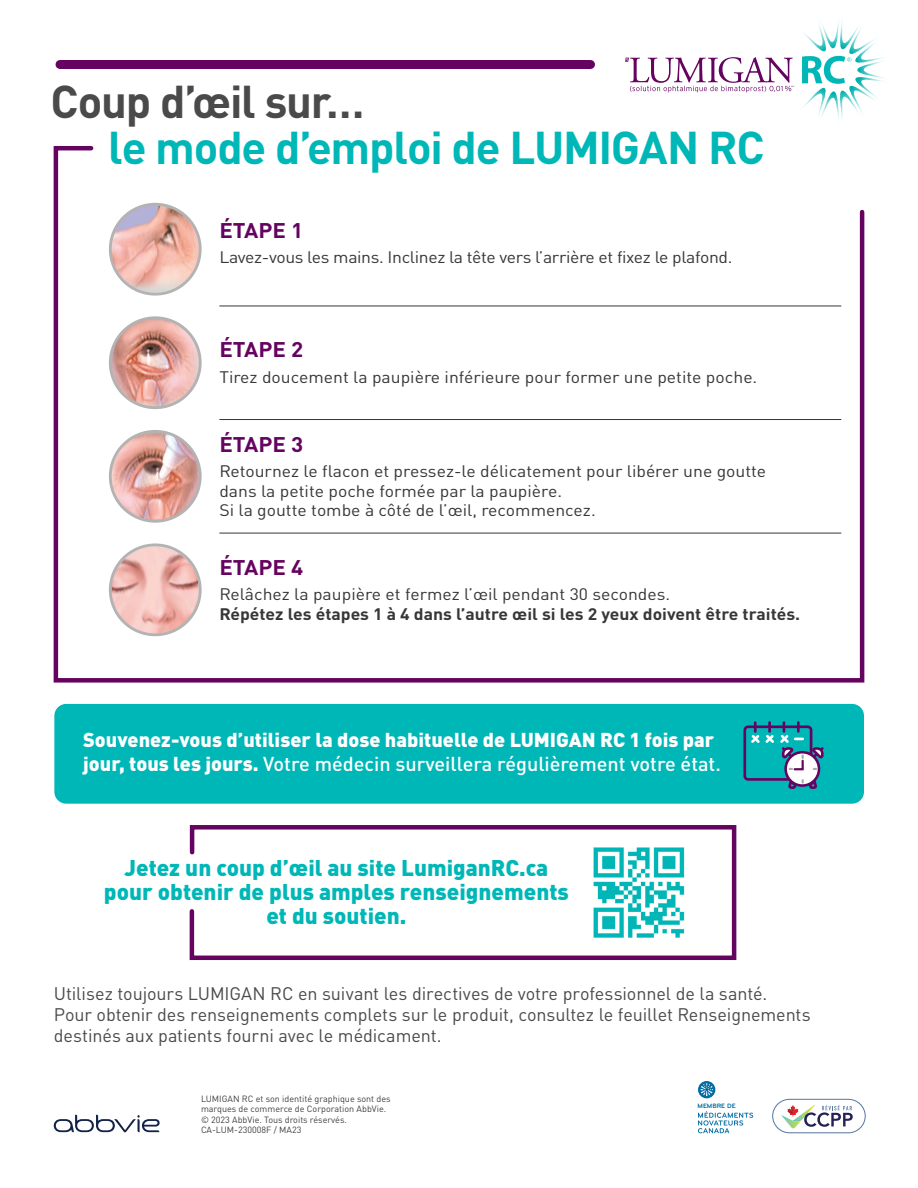
<style>
.page{position:relative;width:918px;height:1188px;background:#fff}
.page>*{position:absolute;margin:0;border:0;box-sizing:border-box;transform-origin:0 0}
.Chart-Side_info{font:700 45.45px "DIN Pro";letter-spacing:-.03em;color:#00b7b7}
.Chart-Side_info-2{font:700 45.45px "DIN Pro";letter-spacing:-.03em;color:#4b4a4b}
.Graph_Heading{font:900 22.5px/24px "DIN Pro";color:#00b7b7;text-align:center}
.Chart-Side_info-3{font:700 21px "DIN Pro";color:#650360;scale:1.06 1}
.Graph_Heading-2{font:900 19.95px/23.9px "DIN Pro";color:#fff}
.Chart-Side_info-4{font:18px/21px "DIN Pro";letter-spacing:-.005em;color:#4b4a4b}
.Chart-Side_info-5{font:16.5px/19.5px "DIN Pro";color:#383637;scale:1.06 1}
.Chart-Side_info-6{font:16.5px "DIN Pro";letter-spacing:-.02em;color:#383637;scale:1.06 1}
.Chart-Side_info-7{font:700 16.5px "DIN Pro";color:#383637;scale:1.06 1}
.Chart-Side_info-8{font:9px/10.5px "DIN Pro";color:#404040}
.t1{font:700 6.6px "Bryant";color:#006ca3}
.s1{font-weight:500}
</style>
<div class="page">
<svg style="left:53px;top:146px;width:812px;height:537px"></svg>
<svg style="left:625px;top:22px;width:260px;height:98px"></svg>
<div style="left:60px;top:60px;width:531px;height:9px;background:#650360"></div>
<hr style="left:219px;top:306px;width:622px;height:1px;background:#383637">
<hr style="left:219px;top:419px;width:622px;height:1px;background:#383637">
<hr style="left:219px;top:533px;width:622px;height:1px;background:#383637">
<img style="left:110px;top:204px;width:90px;height:90px;border-radius:45px">
<div style="left:109px;top:203px;width:93px;height:93px;border:3px solid #b3b3b3;border-radius:50%"></div>
<img style="left:110px;top:318px;width:90px;height:90px;border-radius:45px">
<div style="left:109px;top:316px;width:93px;height:93px;border:3px solid #b3b3b3;border-radius:50%"></div>
<img style="left:110px;top:431px;width:90px;height:90px;border-radius:45px">
<div style="left:109px;top:430px;width:93px;height:93px;border:3px solid #b3b3b3;border-radius:50%"></div>
<img style="left:110px;top:545px;width:90px;height:90px;border-radius:45px">
<div style="left:109px;top:543px;width:93px;height:93px;border:3px solid #b3b3b3;border-radius:50%"></div>
<svg style="left:189px;top:825px;width:548px;height:135px"></svg>
<div style="left:54px;top:704px;width:810px;height:100px;background:#00b7b7;border-radius:12px"></div>
<div style="left:743px;top:725px;width:69px;height:56px;border:3px solid #650360;border-radius:3px"></div>
<svg style="left:811px;top:745px;width:13px;height:15px"></svg>
<div style="left:786px;top:752px;width:33px;height:34px;background:#fff;border-radius:50%"></div>
<div style="left:784px;top:751px;width:36px;height:36px;border:3px solid #650360;border-radius:50%"></div>
<svg style="left:787px;top:778px;width:31px;height:26px"></svg>
<svg style="left:749px;top:723px;width:56px;height:48px"></svg>
<svg style="left:54px;top:1115px;width:106px;height:17px"></svg>
<div style="left:772px;top:1099px;width:93px;height:34px;border:1px solid #5676a1;border-radius:17px"></div>
<svg style="left:782px;top:1105px;width:71px;height:24px"></svg>
<svg style="left:698px;top:1081px;width:56px;height:53px"></svg>
<img style="left:592px;top:846px;width:93px;height:93px">
<p class="Chart-Side_info-2" style="left:50px;top:64px;width:316px">Coup d’œil sur…</p>
<p class="Chart-Side_info" style="left:108px;top:110px;width:658px">le mode d’emploi de LUMIGAN RC</p>
<p class="Chart-Side_info-3" style="left:219px;top:213px;width:81px">ÉTAPE 1</p>
<p class="Chart-Side_info-6" style="left:219px;top:244px;width:486px">Lavez-vous les mains. Inclinez la tête vers l’arrière et fixez le plafond.</p>
<p class="Chart-Side_info-3" style="left:219px;top:332px;width:81px">ÉTAPE 2</p>
<p class="Chart-Side_info-5" style="left:219px;top:366px;width:509px">Tirez doucement la paupière inférieure pour former une petite poche.</p>
<p class="Chart-Side_info-3" style="left:219px;top:426px;width:81px">ÉTAPE 3</p>
<p class="Chart-Side_info-5" style="left:219px;top:460px;width:517px">Retournez le flacon et pressez-le délicatement pour libérer une goutte dans la petite poche formée par la paupière.</p>
<p class="Chart-Side_info-5" style="left:219px;top:499px;width:357px">Si la goutte tombe à côté de l’œil, recommencez.</p>
<p class="Chart-Side_info-3" style="left:219px;top:550px;width:81px">ÉTAPE 4</p>
<p class="Chart-Side_info-5" style="left:219px;top:583px;width:427px">Relâchez la paupière et fermez l’œil pendant 30 secondes.</p>
<p class="Chart-Side_info-7" style="left:219px;top:600px;width:550px">Répétez les étapes 1 à 4 dans l’autre œil si les 2 yeux doivent être traités.</p>
<p class="Graph_Heading-2" style="left:83px;top:726px;width:639px">Souvenez-vous d’utiliser la dose habituelle de LUMIGAN RC 1 fois par jour, tous les jours. <span class="s1">Votre médecin surveillera régulièrement votre état.</span></p>
<p class="Graph_Heading" style="left:104px;top:853px;width:466px">Jetez un coup d’œil au site LumiganRC.ca pour obtenir de plus amples renseignements et du soutien.</p>
<p class="Chart-Side_info-4" style="left:54px;top:981px;width:759px">Utilisez toujours LUMIGAN RC en suivant les directives de votre professionnel de la santé.<br>Pour obtenir des renseignements complets sur le produit, consultez le feuillet Renseignements destinés aux patients fourni avec le médicament.</p>
<p class="Chart-Side_info-8" style="left:201px;top:1092px;width:191px">LUMIGAN RC et son identité graphique sont des marques de commerce de Corporation AbbVie.</p>
<p class="Chart-Side_info-8" style="left:201px;top:1113px;width:147px">© 2023 AbbVie. Tous droits réservés.</p>
<p class="Chart-Side_info-8" style="left:201px;top:1124px;width:102px">CA-LUM-230008F / MA23</p>
<p class="t1" style="left:698px;top:1102px;width:40px">MEMBRE DE</p>
</div>
